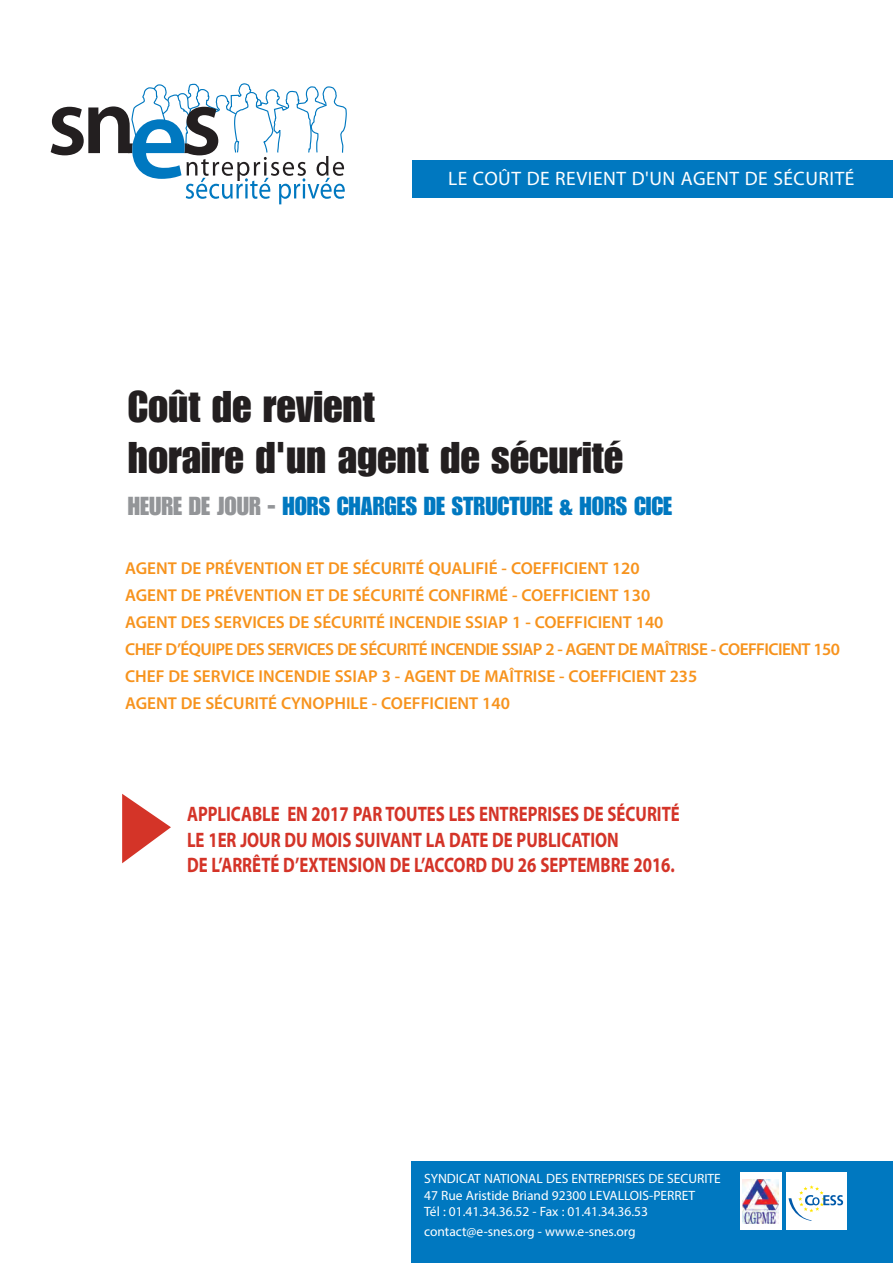
<style>
.page{position:relative;width:893px;height:1263px;background:#fff}
.page>*{position:absolute;margin:0;border:0;box-sizing:border-box;transform-origin:0 0}
.t1{font:43.5px/51px "Impact";color:#231f20}
.t2{font:25.5px "Impact";color:#0078c0}
.t3{font:700 21px/25.5px "Myriad Pro";color:#d43428;scale:.8 1}
.t4{font:19.5px "Myriad Pro";letter-spacing:.025em;color:#fff}
.t5{font:600 17.25px/27px "Myriad Pro";color:#f7931d}
.t6{font:13.5px/16.5px "Myriad Pro";color:#fff}
.s1{color:#939598}
</style>
<div class="page">
<svg style="left:51px;top:83px;width:296px;height:121px"></svg>
<div style="left:412px;top:160px;width:481px;height:37px;background:#0078c0"></div>
<svg style="left:122px;top:794px;width:49px;height:69px"></svg>
<div style="left:411px;top:1161px;width:482px;height:102px;background:#0078c0"></div>
<div style="left:740px;top:1173px;width:41px;height:57px;background:#fff"></div>
<img style="left:743px;top:1179px;width:35px;height:45px">
<div style="left:786px;top:1173px;width:61px;height:57px;background:#fff"></div>
<svg style="left:788px;top:1185px;width:55px;height:36px"></svg>
<p class="t4" style="left:448px;top:171px;width:408px">LE COÛT DE REVIENT D'UN AGENT DE SÉCURITÉ</p>
<h1 class="t1" style="left:128px;top:383px;width:497px">Coût de revient<br>horaire d'un agent de sécurité</h1>
<h2 class="t2" style="left:128px;top:497px;width:546px"><span class="s1">HEURE DE JOUR -</span> HORS CHARGES DE STRUCTURE &amp; HORS CICE</h2>
<p class="t5" style="left:125px;top:556px;width:716px">AGENT DE PRÉVENTION ET DE SÉCURITÉ QUALIFIÉ - COEFFICIENT 120<br>AGENT DE PRÉVENTION ET DE SÉCURITÉ CONFIRMÉ - COEFFICIENT 130<br>AGENT DES SERVICES DE SÉCURITÉ INCENDIE SSIAP 1 - COEFFICIENT 140<br>CHEF D’ÉQUIPE DES SERVICES DE SÉCURITÉ INCENDIE SSIAP 2 - AGENT DE MAÎTRISE - COEFFICIENT 150<br>CHEF DE SERVICE INCENDIE SSIAP 3 - AGENT DE MAÎTRISE - COEFFICIENT 235<br>AGENT DE SÉCURITÉ CYNOPHILE - COEFFICIENT 140</p>
<p class="t3" style="left:187px;top:803px;width:618px">APPLICABLE EN 2017 PAR TOUTES LES ENTREPRISES DE SÉCURITÉ<br>LE 1ER JOUR DU MOIS SUIVANT LA DATE DE PUBLICATION<br>DE L’ARRÊTÉ D’EXTENSION DE L’ACCORD DU 26 SEPTEMBRE 2016.</p>
<p class="t6" style="left:424px;top:1171px;width:298px">SYNDICAT NATIONAL DES ENTREPRISES DE SECURITE<br>47 Rue Aristide Briand 92300 LEVALLOIS-PERRET<br>Tél : 01.41.34.36.52 - Fax : 01.41.34.36.53</p>
<p class="t6" style="left:424px;top:1224px;width:213px">contact@e-snes.org - www.e-snes.org</p>
</div>
